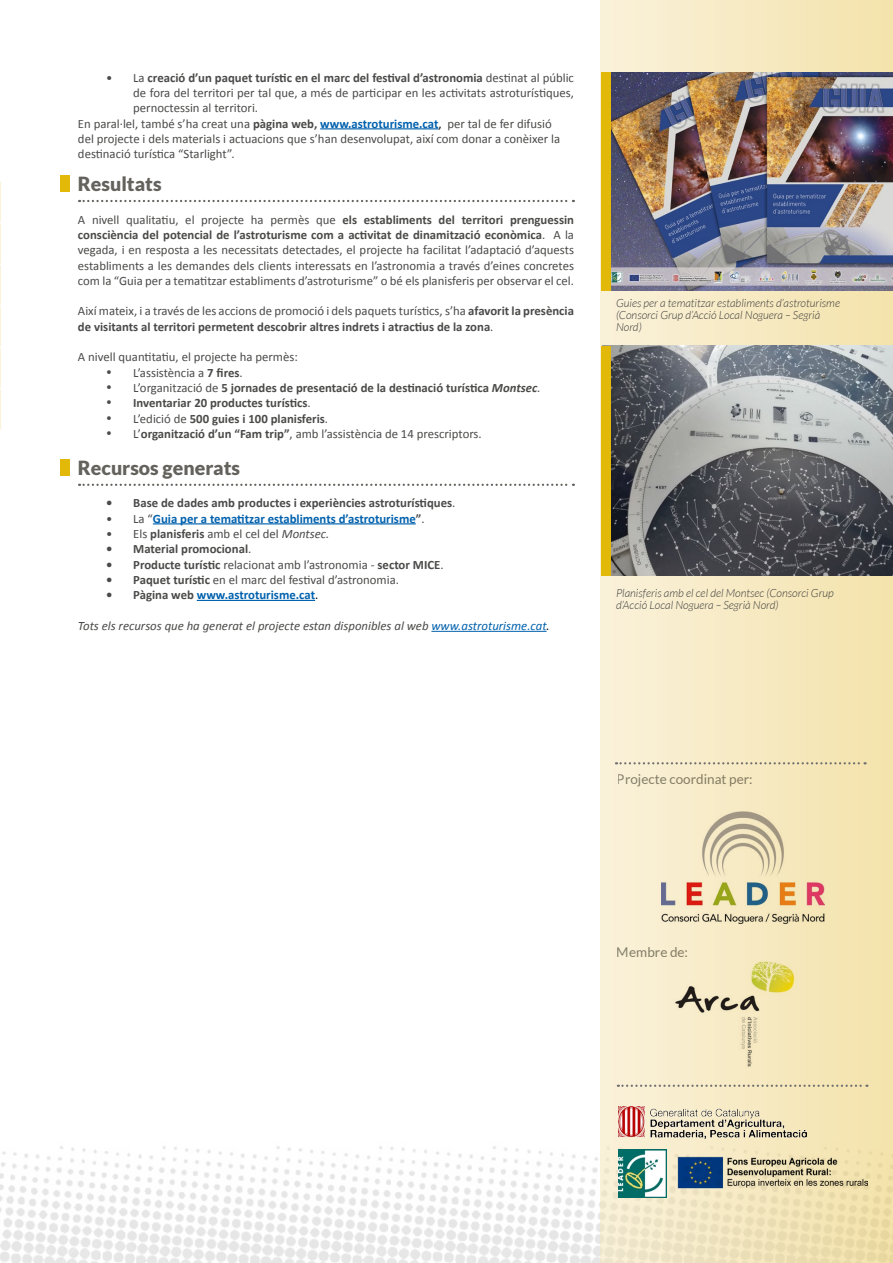
<style>
.page{position:relative;width:893px;height:1263px;background:#fff}
.page>*{position:absolute;margin:0;border:0;box-sizing:border-box;transform-origin:0 0}
.t1{font:900 19.5px "Lato";color:#63625c}
.t2{font:13.5px "Lato";color:#87867f}
.t3{font:12.75px/15.3px "Calibri";color:#4a4a49;text-align:justify}
.t4{font:700 12.75px/15.3px "Calibri";color:#4a4a49}
.t5{font:700 12.75px "Calibri";color:#0061ad}
.t6{font:italic 12.75px "Calibri";color:#4a4a49}
.t7{font:italic 300 11.25px/12px "Lato";color:#3c3c3b}
.s1{font-weight:400}
.s2{font-weight:700}
.s3{font-weight:700;color:#0061ad}
.s4{color:#000}
.s5{font-style:italic}
.s6{font-weight:400;font-style:italic}
.s7{font-weight:400;color:#4a4a49}
.s8{color:#4a4a49}
.s9{font-weight:400;color:#000}
.s10{color:#0061ad}
</style>
<div class="page">
<img style="left:0;top:1123px;width:601px;height:140px">
<div style="left:601px;top:0;width:292px;height:1263px;background:linear-gradient(to right,#f8f0d9,#f3e2ab)"></div>
<svg style="left:618px;top:1084px;width:249px;height:3px"></svg>
<svg style="left:616px;top:762px;width:250px;height:2px"></svg>
<img style="left:678px;top:1157px;width:190px;height:31px">
<img style="left:619px;top:1106px;width:187px;height:33px">
<img style="left:619px;top:1150px;width:47px;height:48px">
<img style="left:661px;top:811px;width:164px;height:112px">
<svg style="left:0;top:182px;width:1px;height:248px"></svg>
<hr style="left:320px;top:128px;width:118px;height:1px;background:#0061ad">
<svg style="left:79px;top:200px;width:495px;height:2px"></svg>
<svg style="left:79px;top:484px;width:495px;height:2px"></svg>
<hr style="left:153px;top:523px;width:263px;height:1px;background:#0061ad">
<hr style="left:197px;top:600px;width:118px;height:1px;background:#0061ad">
<hr style="left:431px;top:631px;width:116px;height:1px;background:#0061ad">
<img style="left:610px;top:72px;width:283px;height:218px">
<img style="left:610px;top:346px;width:283px;height:229px">
<div style="left:60px;top:176px;width:10px;height:16px;background:#e2b908"></div>
<div style="left:60px;top:459px;width:10px;height:17px;background:#e2b908"></div>
<img style="left:667px;top:954px;width:143px;height:120px">
<div style="left:601px;top:72px;width:9px;height:218px;background:#e2b908"></div>
<div style="left:601px;top:346px;width:9px;height:229px;background:#e2b908"></div>
<p class="t4" style="left:106px;top:70px;width:469px"><span class="s1">• La</span> creació d’un paquet turístic en el marc del festival d’astronomia <span class="s1">destinat al públic</span></p>
<p class="t3" style="left:133px;top:85px;width:442px">de fora del territori per tal que, a més de participar en les activitats astroturístiques,</p>
<p class="t3" style="left:133px;top:101px;width:126px">pernoctessin al territori.</p>
<p class="t3" style="left:78px;top:116px;width:475px">En paral·lel, també s’ha creat una <span class="s2">pàgina web,</span> <span class="s3">www.astroturisme.cat</span><span class="s4">,</span> per tal de fer difusió</p>
<p class="t3" style="left:78px;top:131px;width:484px">del projecte i dels materials i actuacions que s’han desenvolupat, així com donar a conèixer la</p>
<p class="t3" style="left:78px;top:147px;width:158px">destinació turística “Starlight”.</p>
<h1 class="t1" style="left:78px;top:173px;width:85px">Resultats</h1>
<p class="t3" style="left:78px;top:212px;width:498px">A nivell qualitatiu, el projecte ha permès que <span class="s2">els establiments del territori prenguessin consciència del potencial de l’astroturisme com a activitat de dinamització econòmica</span>. A la vegada, i en resposta a les necessitats detectades, el projecte ha facilitat l’adaptació d’aquests establiments a les demandes dels clients interessats en l’astronomia a través d’eines concretes com la “Guia per a tematitzar establiments d’astroturisme” o bé els planisferis per observar el cel.</p>
<p class="t4" style="left:78px;top:304px;width:498px"><span class="s1">Així mateix, i a través de les accions de promoció i dels paquets turístics, s’ha</span> afavorit la presència de visitants al territori permetent descobrir altres indrets i atractius de la zona<span class="s1">.</span></p>
<p class="t3" style="left:78px;top:350px;width:221px">A nivell quantitatiu, el projecte ha permès:</p>
<p class="t3" style="left:106px;top:365px;width:138px">• L’assistència a <span class="s2">7 fires</span>.</p>
<p class="t4" style="left:106px;top:380px;width:436px">• <span class="s1">L’organització de</span> 5 jornades de presentació de la destinació turística <span class="s5">Montsec</span><span class="s6">.</span></p>
<p class="t4" style="left:106px;top:395px;width:206px">• Inventariar 20 productes turístics<span class="s1">.</span></p>
<p class="t4" style="left:106px;top:411px;width:223px">• <span class="s1">L’edició de</span> 500 guies i 100 planisferis<span class="s1">.</span></p>
<p class="t3" style="left:106px;top:426px;width:377px">• L’<span class="s2">organització d’un “Fam trip”</span>, amb l’assistència de 14 prescriptors.</p>
<h1 class="t1" style="left:78px;top:457px;width:164px">Recursos generats</h1>
<p class="t4" style="left:106px;top:496px;width:351px">• Base de dades amb productes i experiències astroturístiques<span class="s1">.</span></p>
<p class="t5" style="left:106px;top:510px;width:320px"><span class="s7">• La “</span>Guia per a tematitzar establiments d’astroturisme<span class="s8">”</span><span class="s7">.</span></p>
<p class="t3" style="left:106px;top:526px;width:225px">• Els <span class="s2">planisferis</span> amb el cel del <span class="s5">Montsec.</span></p>
<p class="t4" style="left:106px;top:541px;width:147px">• Material promocional<span class="s1">.</span></p>
<p class="t4" style="left:106px;top:557px;width:339px">• Producte turístic <span class="s1">relacionat amb l’astronomia -</span> sector MICE<span class="s1">.</span></p>
<p class="t3" style="left:106px;top:572px;width:294px"><span class="s2">• Paquet turístic</span> en el marc del festival d’astronomia.</p>
<p class="t5" style="left:106px;top:587px;width:214px"><span class="s8">• Pàgina web</span> www.astroturisme.cat<span class="s9">.</span></p>
<p class="t6" style="left:78px;top:617px;width:473px">Tots els recursos que ha generat el projecte estan disponibles al web <span class="s10">www.astroturisme.cat</span><span class="s4">.</span></p>
<p class="t7" style="left:616px;top:298px;width:226px">Guies per a tematitzar establiments d’astroturisme (Consorci Grup d’Acció Local Noguera – Segrià<br>Nord)</p>
<p class="t7" style="left:616px;top:587px;width:219px">Planisferis amb el cel del Montsec (Consorci Grup d’Acció Local Noguera – Segrià Nord)</p>
<p class="t2" style="left:617px;top:771px;width:137px">Projecte coordinat per:</p>
<p class="t2" style="left:617px;top:944px;width:73px">Membre de:</p>
</div>
